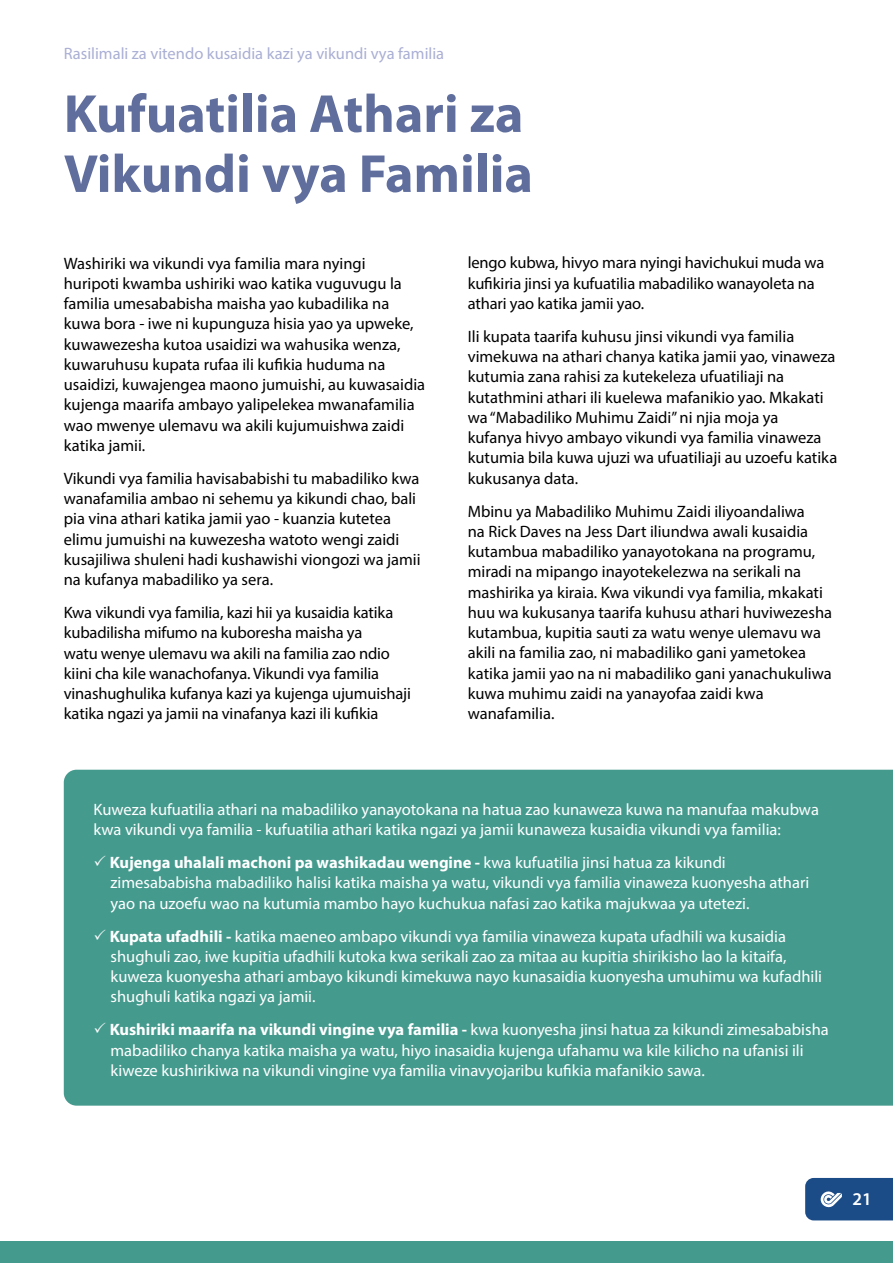
<style>
.page{position:relative;width:893px;height:1263px;background:#fff}
.page>*{position:absolute;margin:0;border:0;box-sizing:border-box;transform-origin:0 0}
.t1{font:700 54px/60px "Myriad Pro";color:#606e9e}
.t2{font:600 18px "Myriad Pro";color:#fff}
.t3{font:16.5px/20.2px "Myriad Pro";color:#000}
.t4{font:16.5px/20.2px "Myriad Pro";color:#fff}
.t5{font:16.5px "Myriad Pro";color:#aaafd4}
.s1{font-weight:700}
</style>
<div class="page">
<div style="left:64px;top:770px;width:829px;height:336px;background:#459a8e"></div>
<div style="left:0;top:1242px;width:893px;height:21px;background:#459a8e"></div>
<svg style="left:805px;top:1178px;width:88px;height:42px;background:#28568f"></svg>
<svg style="left:95px;top:855px;width:11px;height:11px"></svg>
<svg style="left:95px;top:929px;width:11px;height:10px"></svg>
<svg style="left:95px;top:1022px;width:11px;height:11px"></svg>
<p class="t5" style="left:64px;top:43px;width:382px">Rasilimali za vitendo kusaidia kazi ya vikundi vya familia</p>
<h1 class="t1" style="left:64px;top:82px;width:471px">Kufuatilia Athari za<br>Vikundi vya Familia</h1>
<p class="t3" style="left:64px;top:253px;width:363px">Washiriki wa vikundi vya familia mara nyingi<br>huripoti kwamba ushiriki wao katika vuguvugu la familia umesababisha maisha yao kubadilika na kuwa bora - iwe ni kupunguza hisia yao ya upweke, kuwawezesha kutoa usaidizi wa wahusika wenza, kuwaruhusu kupata rufaa ili kufikia huduma na usaidizi, kuwajengea maono jumuishi, au kuwasaidia kujenga maarifa ambayo yalipelekea mwanafamilia wao mwenye ulemavu wa akili kujumuishwa zaidi katika jamii.</p>
<p class="t3" style="left:64px;top:468px;width:358px">Vikundi vya familia havisababishi tu mabadiliko kwa wanafamilia ambao ni sehemu ya kikundi chao, bali pia vina athari katika jamii yao - kuanzia kutetea elimu jumuishi na kuwezesha watoto wengi zaidi kusajiliwa shuleni hadi kushawishi viongozi wa jamii na kufanya mabadiliko ya sera.</p>
<p class="t3" style="left:64px;top:602px;width:349px">Kwa vikundi vya familia, kazi hii ya kusaidia katika kubadilisha mifumo na kuboresha maisha ya<br>watu wenye ulemavu wa akili na familia zao ndio kiini cha kile wanachofanya. Vikundi vya familia vinashughulika kufanya kazi ya kujenga ujumuishaji katika ngazi ya jamii na vinafanya kazi ili kufikia</p>
<p class="t3" style="left:468px;top:252px;width:358px">lengo kubwa, hivyo mara nyingi havichukui muda wa kufikiria jinsi ya kufuatilia mabadiliko wanayoleta na athari yao katika jamii yao.</p>
<p class="t3" style="left:468px;top:326px;width:371px">Ili kupata taarifa kuhusu jinsi vikundi vya familia vimekuwa na athari chanya katika jamii yao, vinaweza kutumia zana rahisi za kutekeleza ufuatiliaji na kutathmini athari ili kuelewa mafanikio yao. Mkakati wa “Mabadiliko Muhimu Zaidi” ni njia moja ya<br>kufanya hivyo ambayo vikundi vya familia vinaweza kutumia bila kuwa ujuzi wa ufuatiliaji au uzoefu katika kukusanya data.</p>
<p class="t3" style="left:468px;top:501px;width:366px">Mbinu ya Mabadiliko Muhimu Zaidi iliyoandaliwa<br>na Rick Daves na Jess Dart iliundwa awali kusaidia kutambua mabadiliko yanayotokana na programu, miradi na mipango inayotekelezwa na serikali na mashirika ya kiraia. Kwa vikundi vya familia, mkakati huu wa kukusanya taarifa kuhusu athari huviwezesha kutambua, kupitia sauti za watu wenye ulemavu wa akili na familia zao, ni mabadiliko gani yametokea katika jamii yao na ni mabadiliko gani yanachukuliwa kuwa muhimu zaidi na yanayofaa zaidi kwa wanafamilia.</p>
<p class="t4" style="left:94px;top:799px;width:727px">Kuweza kufuatilia athari na mabadiliko yanayotokana na hatua zao kunaweza kuwa na manufaa makubwa kwa vikundi vya familia - kufuatilia athari katika ngazi ya jamii kunaweza kusaidia vikundi vya familia:</p>
<p class="t4" style="left:110px;top:852px;width:701px"><span class="s1">Kujenga uhalali machoni pa washikadau wengine -</span> kwa kufuatilia jinsi hatua za kikundi zimesababisha mabadiliko halisi katika maisha ya watu, vikundi vya familia vinaweza kuonyesha athari yao na uzoefu wao na kutumia mambo hayo kuchukua nafasi zao katika majukwaa ya utetezi.</p>
<p class="t4" style="left:110px;top:926px;width:714px"><span class="s1">Kupata ufadhili -</span> katika maeneo ambapo vikundi vya familia vinaweza kupata ufadhili wa kusaidia shughuli zao, iwe kupitia ufadhili kutoka kwa serikali zao za mitaa au kupitia shirikisho lao la kitaifa, kuweza kuonyesha athari ambayo kikundi kimekuwa nayo kunasaidia kuonyesha umuhimu wa kufadhili shughuli katika ngazi ya jamii.</p>
<p class="t4" style="left:110px;top:1019px;width:721px"><span class="s1">Kushiriki maarifa na vikundi vingine vya familia -</span> kwa kuonyesha jinsi hatua za kikundi zimesababisha mabadiliko chanya katika maisha ya watu, hiyo inasaidia kujenga ufahamu wa kile kilicho na ufanisi ili kiweze kushirikiwa na vikundi vingine vya familia vinavyojaribu kufikia mafanikio sawa.</p>
<p class="t2" style="left:852px;top:1187px;width:21px">21</p>
</div>
